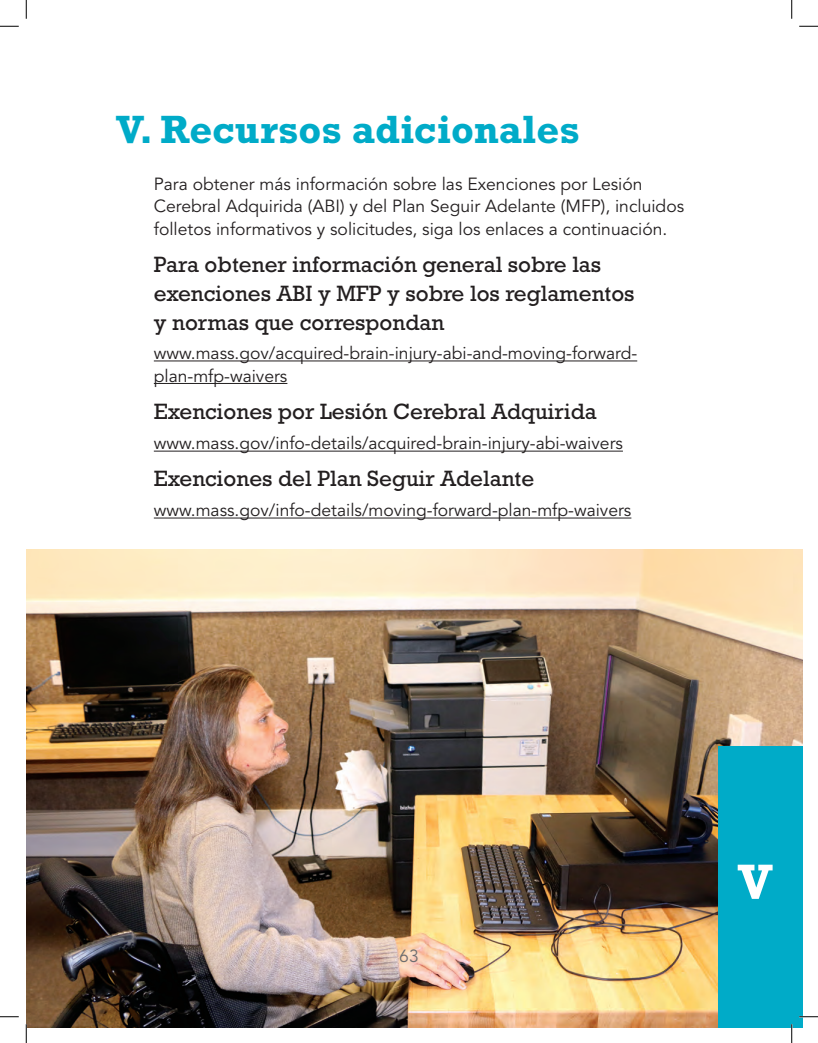
<style>
.page{position:relative;width:818px;height:1043px;background:#fff}
.page>*{position:absolute;margin:0;border:0;box-sizing:border-box;transform-origin:0 0}
.Heading_2{font:700 50px "Rockwell Std";color:#fff}
.Heading_1{font:700 40px "Rockwell Std";color:#00abc8}
.Heading_4{font:22.5px/28.8px "Rockwell Std";color:#231f20}
.Body{font:17.5px/22.5px "Avenir LT Std";color:#231f20}
.t1{font:17.5px "Avenir LT Std";color:#636366}
.t2{font:17.5px "Avenir LT Std";color:#6c6d70}
</style>
<div class="page">
<img style="left:26px;top:549px;width:776px;height:478px">
<hr style="left:154px;top:360px;width:483px;height:1px;background:#231f20">
<hr style="left:154px;top:383px;width:133px;height:1px;background:#231f20">
<hr style="left:154px;top:451px;width:469px;height:1px;background:#231f20">
<hr style="left:154px;top:517px;width:477px;height:1px;background:#231f20">
<div style="left:718px;top:746px;width:84px;height:282px;background:#00abc8"></div>
<svg style="left:0;top:25px;width:19px;height:2px"></svg>
<svg style="left:799px;top:25px;width:19px;height:2px"></svg>
<svg style="left:0;top:1016px;width:19px;height:1px"></svg>
<svg style="left:799px;top:1015px;width:19px;height:2px"></svg>
<svg style="left:25px;top:0;width:2px;height:19px"></svg>
<svg style="left:25px;top:1024px;width:2px;height:18px"></svg>
<svg style="left:791px;top:0;width:1px;height:19px"></svg>
<svg style="left:790px;top:1024px;width:2px;height:18px"></svg>
<p class="Heading_1" style="left:116px;top:106px;width:465px">V. Recursos adicionales</p>
<p class="Body" style="left:154px;top:173px;width:532px">Para obtener más información sobre las Exenciones por Lesión<br>Cerebral Adquirida (ABI) y del Plan Seguir Adelante (MFP), incluidos folletos informativos y solicitudes, siga los enlaces a continuación.</p>
<p class="Heading_4" style="left:154px;top:250px;width:482px">Para obtener información general sobre las exenciones ABI y MFP y sobre los reglamentos y normas que correspondan</p>
<p class="Body" style="left:154px;top:342px;width:485px">www.mass.gov/acquired-brain-injury-abi-and-moving-forward&shy;plan-mfp-waivers</p>
<p class="Heading_4" style="left:154px;top:397px;width:444px">Exenciones por Lesión Cerebral Adquirida</p>
<p class="Body" style="left:154px;top:432px;width:470px">www.mass.gov/info-details/acquired-brain-injury-abi-waivers</p>
<p class="Heading_4" style="left:154px;top:464px;width:382px">Exenciones del Plan Seguir Adelante</p>
<p class="Body" style="left:154px;top:499px;width:479px">www.mass.gov/info-details/moving-forward-plan-mfp-waivers</p>
<p class="t2" style="left:399px;top:946px;width:21px">63</p>
<p class="t1" style="left:410px;top:946px;width:21px">63</p>
<p class="Heading_2" style="left:737px;top:852px;width:36px">V</p>
</div>
